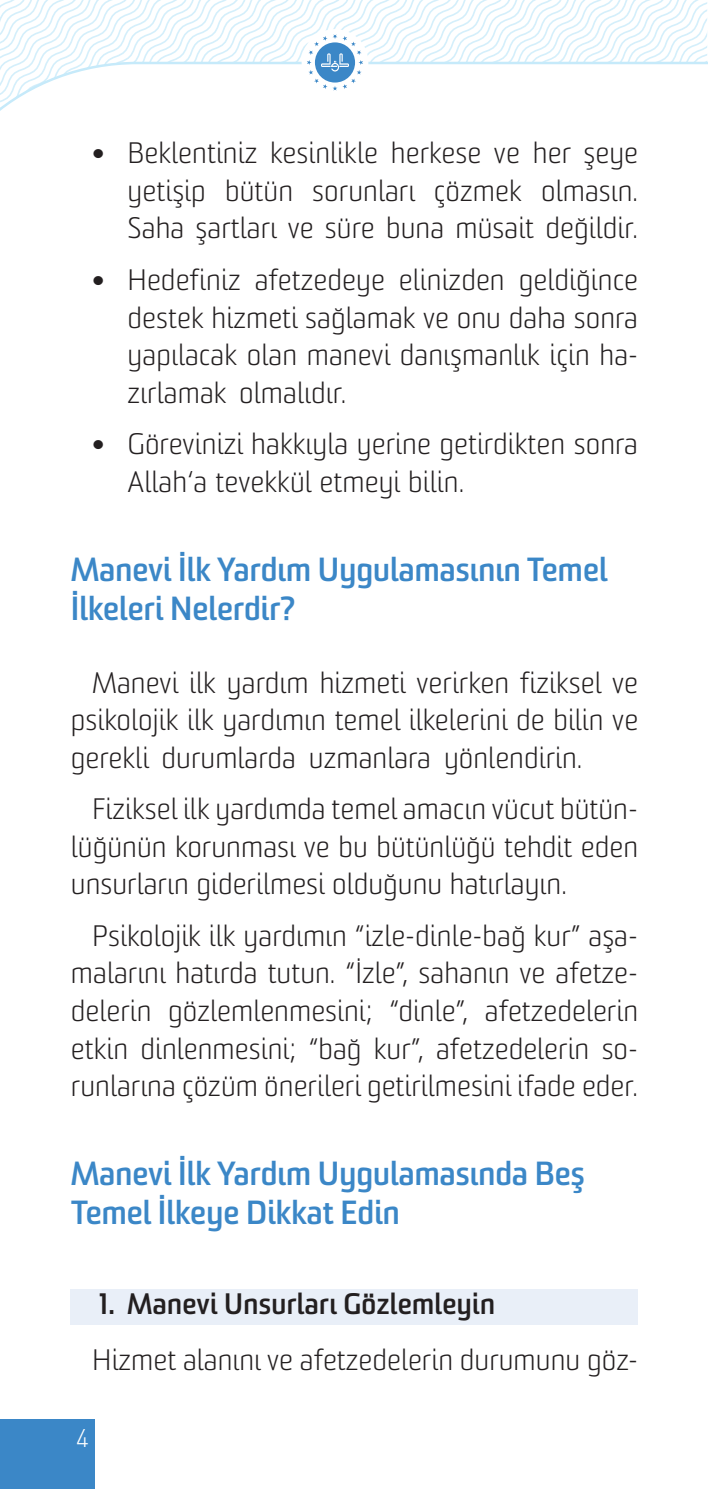
<style>
.page{position:relative;width:709px;height:1489px;background:#fff}
.page>*{position:absolute;margin:0;border:0;box-sizing:border-box;transform-origin:0 0}
.t1{font:700 32.5px/39px "Sommet";letter-spacing:.005em;color:#3b87c7}
.t2{font:300 28.75px/37.5px "Sommet";letter-spacing:.005em;color:#231f20;text-align:justify}
.t3{font:700 28.75px "Sommet";letter-spacing:.01em;color:#231f20}
.t4{font:300 25px "DI Nbek";color:#fff}
.s1{font-family:"DI Nbek"}
</style>
<div class="page">
<svg style="left:0;top:0;width:707px;height:111px"></svg>
<div style="left:0;top:1419px;width:95px;height:69px;background:#3b87c7"></div>
<div style="left:301px;top:29px;width:67px;height:67px;background:#fff;border-radius:50%"></div>
<svg style="left:307px;top:34px;width:56px;height:57px"></svg>
<div style="left:71px;top:1289px;width:567px;height:36px;background:#e9eff8"></div>
<p class="t2" style="left:128px;top:134px;width:512px;text-indent:-37px"><span class="s1">•</span> Beklentiniz kesinlikle herkese ve her şeye yetişip bütün sorunları çözmek olmasın.<br>Saha şartları ve süre buna müsait değildir.</p>
<p class="t2" style="left:128px;top:261px;width:512px;text-indent:-37px"><span class="s1">•</span> Hedefiniz afetzedeye elinizden geldiğince destek hizmeti sağlamak ve onu daha sonra yapılacak olan manevi danışmanlık için ha&shy;zırlamak olmalıdır.</p>
<p class="t2" style="left:128px;top:425px;width:512px;text-indent:-37px"><span class="s1">•</span> Görevinizi hakkıyla yerine getirdikten sonra<br>Allah’a tevekkül etmeyi bilin.</p>
<p class="t1" style="left:71px;top:549px;width:538px">Manevi İlk Yardım Uygulamasının Temel<br>İlkeleri Nelerdir?</p>
<p class="t2" style="left:71px;top:663px;width:568px;text-indent:21px">Manevi ilk yardım hizmeti verirken fiziksel ve psikolojik ilk yardımın temel ilkelerini de bilin ve gerekli durumlarda uzmanlara yönlendirin.</p>
<p class="t2" style="left:71px;top:790px;width:568px;text-indent:21px">Fiziksel ilk yardımda temel amacın vücut bütün&shy;lüğünün korunması ve bu bütünlüğü tehdit eden unsurların giderilmesi olduğunu hatırlayın.</p>
<p class="t2" style="left:71px;top:916px;width:568px;text-indent:21px">Psikolojik ilk yardımın “izle-dinle-bağ kur” aşa&shy;malarını hatırda tutun. “İzle”, sahanın ve afetze&shy;delerin gözlemlenmesini; “dinle”, afetzedelerin etkin dinlenmesini; “bağ kur”, afetzedelerin so&shy;runlarına çözüm önerileri getirilmesini ifade eder.</p>
<p class="t1" style="left:71px;top:1153px;width:515px">Manevi İlk Yardım Uygulamasında Beş<br>Temel İlkeye Dikkat Edin</p>
<p class="t3" style="left:99px;top:1286px;width:397px">1. Manevi Unsurları Gözlemleyin</p>
<p class="t2" style="left:92px;top:1340px;width:547px">Hizmet alanını ve afetzedelerin durumunu göz-</p>
<p class="t4" style="left:76px;top:1422px;width:14px">4</p>
</div>
